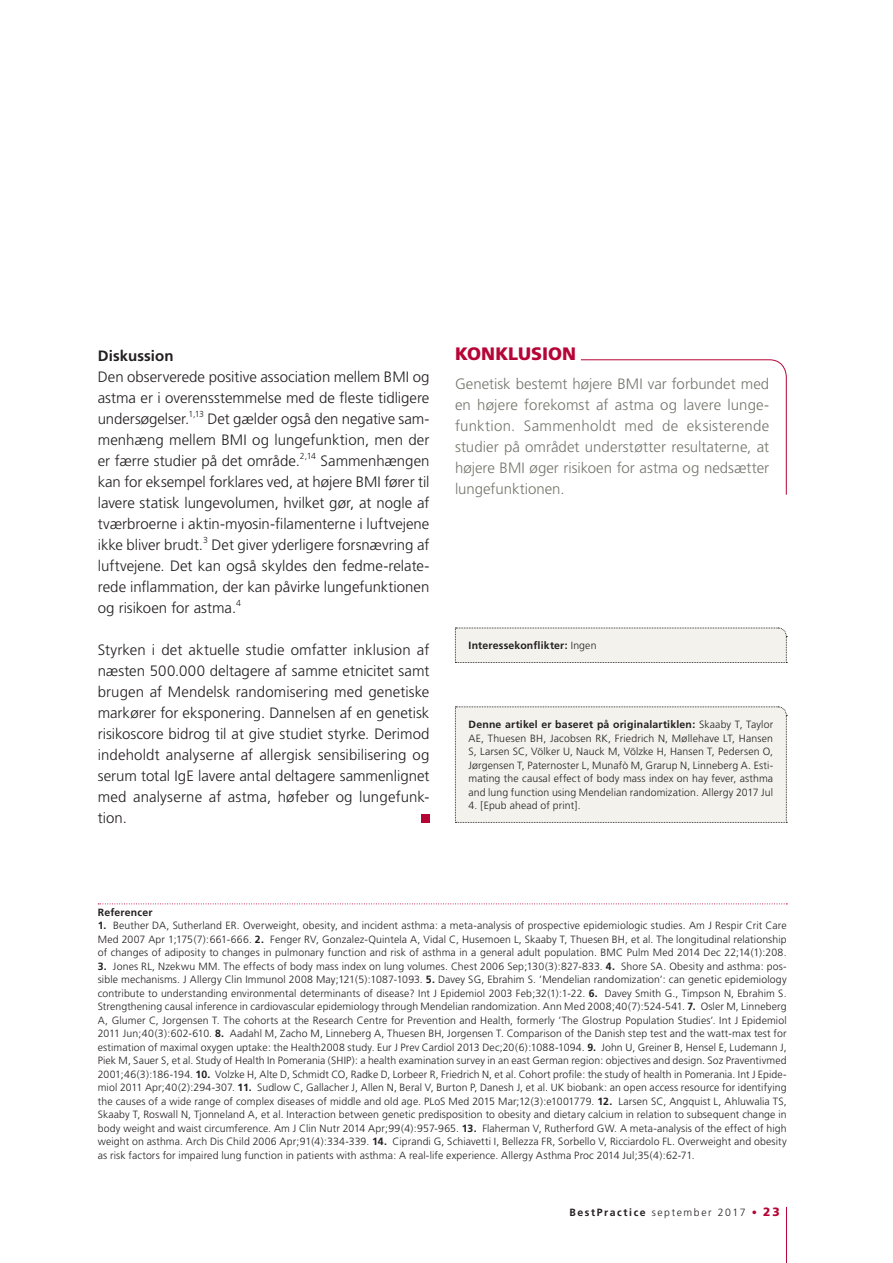
<style>
.page{position:relative;width:893px;height:1263px;background:#fff}
.page>*{position:absolute;margin:0;border:0;box-sizing:border-box;transform-origin:0 0}
.mr{font:900 18px "Frutiger";color:#b50536}
.brødtekst{font:300 15px/21px "Frutiger";color:#231f20;text-align:justify}
.konklusion_brød{font:300 15px/21px "Frutiger";color:#76766d;text-align:justify}
.mr-2{font:700 15px "Frutiger";letter-spacing:.005em;color:#231f20}
.Referencer_bred{font:300 10.5px/13.5px "Frutiger";letter-spacing:.01em;color:#231f20;text-align:justify}
.Notat_tekst_7_9{font:300 10.5px/13.5px "Frutiger";letter-spacing:.01em;color:#231f20;text-align:justify}
.Referencer_bred-2{font:300 10.5px "Frutiger";letter-spacing:.15em;color:#231f20}
.Notat_tekst_7_9-2{font:700 10.5px "Frutiger";letter-spacing:.02em;color:#231f20}
.Referencer{font:700 10.5px "Frutiger";letter-spacing:.02em;color:#231f20}
.s1{font-weight:300}
.s2{font-weight:700}
.s3{font-weight:400;color:#b50536}
.s4{font-weight:900;font-size:12px;color:#b50536}
</style>
<div class="page">
<div style="left:455px;top:706px;width:332px;height:117px;background:#f4f2ed"></div>
<svg style="left:455px;top:627px;width:332px;height:36px;background:#eeece7"></svg>
<svg style="left:580px;top:359px;width:207px;height:136px"></svg>
<svg style="left:98px;top:903px;width:689px;height:1px"></svg>
<div style="left:421px;top:814px;width:8px;height:9px;background:#b50536"></div>
<hr style="left:786px;top:1207px;width:1px;height:56px;background:#b50536">
<p class="mr-2" style="left:98px;top:347px;width:77px">Diskussion</p>
<p class="brødtekst" style="left:98px;top:366px;width:333px">Den observerede positive association mellem BMI og astma er i overensstemmelse med de fleste tidligere undersøgelser.<sup>1,13</sup> Det gælder også den negative sam&shy;menhæng mellem BMI og lungefunktion, men der er færre studier på det område.<sup>2,14</sup> Sammenhængen kan for eksempel forklares ved, at højere BMI fører til lavere statisk lungevolumen, hvilket gør, at nogle af tværbroerne i aktin-myosin-filamenterne i luftvejene ikke bliver brudt.<sup>3</sup> Det giver yderligere forsnævring af luftvejene. Det kan også skyldes den fedme-relate&shy;rede inflammation, der kan påvirke lungefunktionen og risikoen for astma.<sup>4</sup></p>
<p class="brødtekst" style="left:98px;top:639px;width:333px">Styrken i det aktuelle studie omfatter inklusion af næsten 500.000 deltagere af samme etnicitet samt brugen af Mendelsk randomisering med genetiske markører for eksponering. Dannelsen af en genetisk risikoscore bidrog til at give studiet styrke. Derimod indeholdt analyserne af allergisk sensibilisering og serum total IgE lavere antal deltagere sammenlignet med analyserne af astma, høfeber og lungefunk&shy;tion.</p>
<p class="mr" style="left:455px;top:343px;width:123px">KONKLUSION</p>
<p class="konklusion_brød" style="left:455px;top:373px;width:316px">Genetisk bestemt højere BMI var forbundet med en højere forekomst af astma og lavere lunge&shy;funktion. Sammenholdt med de eksisterende studier på området understøtter resultaterne, at højere BMI øger risikoen for astma og nedsætter lungefunktionen.</p>
<p class="Notat_tekst_7_9-2" style="left:468px;top:639px;width:130px">Interessekonflikter: <span class="s1">Ingen</span></p>
<p class="Notat_tekst_7_9" style="left:468px;top:718px;width:306px"><span class="s2">Denne artikel er baseret på originalartiklen:</span> Skaaby T, Taylor AE, Thuesen BH, Jacobsen RK, Friedrich N, Møllehave LT, Hansen S, Larsen SC, Völker U, Nauck M, Völzke H, Hansen T, Pedersen O, Jørgensen T, Paternoster L, Munafò M, Grarup N, Linneberg A. Esti&shy;mating the causal effect of body mass index on hay fever, asthma and lung function using Mendelian randomization. Allergy 2017 Jul</p>
<p class="Notat_tekst_7_9" style="left:468px;top:799px;width:114px">4. [Epub ahead of print].</p>
<p class="Referencer" style="left:98px;top:906px;width:56px">Referencer</p>
<p class="Referencer_bred" style="left:98px;top:919px;width:690px"><span class="s2">1.</span> Beuther DA, Sutherland ER. Overweight, obesity, and incident asthma: a meta-analysis of prospective epidemiologic studies. Am J Respir Crit Care Med 2007 Apr 1;175(7):661-666. <span class="s2">2.</span> Fenger RV, Gonzalez-Quintela A, Vidal C, Husemoen L, Skaaby T, Thuesen BH, et al. The longitudinal relationship of changes of adiposity to changes in pulmonary function and risk of asthma in a general adult population. BMC Pulm Med 2014 Dec 22;14(1):208.</p>
<p class="Referencer_bred" style="left:98px;top:959px;width:690px"><span class="s2">3.</span> Jones RL, Nzekwu MM. The effects of body mass index on lung volumes. Chest 2006 Sep;130(3):827-833. <span class="s2">4.</span> Shore SA. Obesity and asthma: pos&shy;sible mechanisms. J Allergy Clin Immunol 2008 May;121(5):1087-1093. <span class="s2">5.</span> Davey SG, Ebrahim S. ’Mendelian randomization’: can genetic epidemiology contribute to understanding environmental determinants of disease? Int J Epidemiol 2003 Feb;32(1):1-22. <span class="s2">6.</span> Davey Smith G., Timpson N, Ebrahim S.<br>Strengthening causal inference in cardiovascular epidemiology through Mendelian randomization. Ann Med 2008;40(7):524-541. <span class="s2">7.</span> Osler M, Linneberg A, Glumer C, Jorgensen T. The cohorts at the Research Centre for Prevention and Health, formerly ’The Glostrup Population Studies’. Int J Epidemiol 2011 Jun;40(3):602-610. <span class="s2">8.</span> Aadahl M, Zacho M, Linneberg A, Thuesen BH, Jorgensen T. Comparison of the Danish step test and the watt-max test for estimation of maximal oxygen uptake: the Health2008 study. Eur J Prev Cardiol 2013 Dec;20(6):1088-1094. <span class="s2">9.</span> John U, Greiner B, Hensel E, Ludemann J, Piek M, Sauer S, et al. Study of Health In Pomerania (SHIP): a health examination survey in an east German region: objectives and design. Soz Praventivmed 2001;46(3):186-194. <span class="s2">10.</span> Volzke H, Alte D, Schmidt CO, Radke D, Lorbeer R, Friedrich N, et al. Cohort profile: the study of health in Pomerania. Int J Epide&shy;miol 2011 Apr;40(2):294-307. <span class="s2">11.</span> Sudlow C, Gallacher J, Allen N, Beral V, Burton P, Danesh J, et al. UK biobank: an open access resource for identifying the causes of a wide range of complex diseases of middle and old age. PLoS Med 2015 Mar;12(3):e1001779. <span class="s2">12.</span> Larsen SC, Angquist L, Ahluwalia TS, Skaaby T, Roswall N, Tjonneland A, et al. Interaction between genetic predisposition to obesity and dietary calcium in relation to subsequent change in body weight and waist circumference. Am J Clin Nutr 2014 Apr;99(4):957-965. <span class="s2">13.</span> Flaherman V, Rutherford GW. A meta-analysis of the effect of high weight on asthma. Arch Dis Child 2006 Apr;91(4):334-339. <span class="s2">14.</span> Ciprandi G, Schiavetti I, Bellezza FR, Sorbello V, Ricciardolo FL. Overweight and obesity as risk factors for impaired lung function in patients with asthma: A real-life experience. Allergy Asthma Proc 2014 Jul;35(4):62-71.</p>
<p class="Referencer_bred-2" style="left:569px;top:1207px;width:212px"><span class="s2">BestPractice</span> september 2017 <span class="s3">•</span> <span class="s4">23</span></p>
</div>
